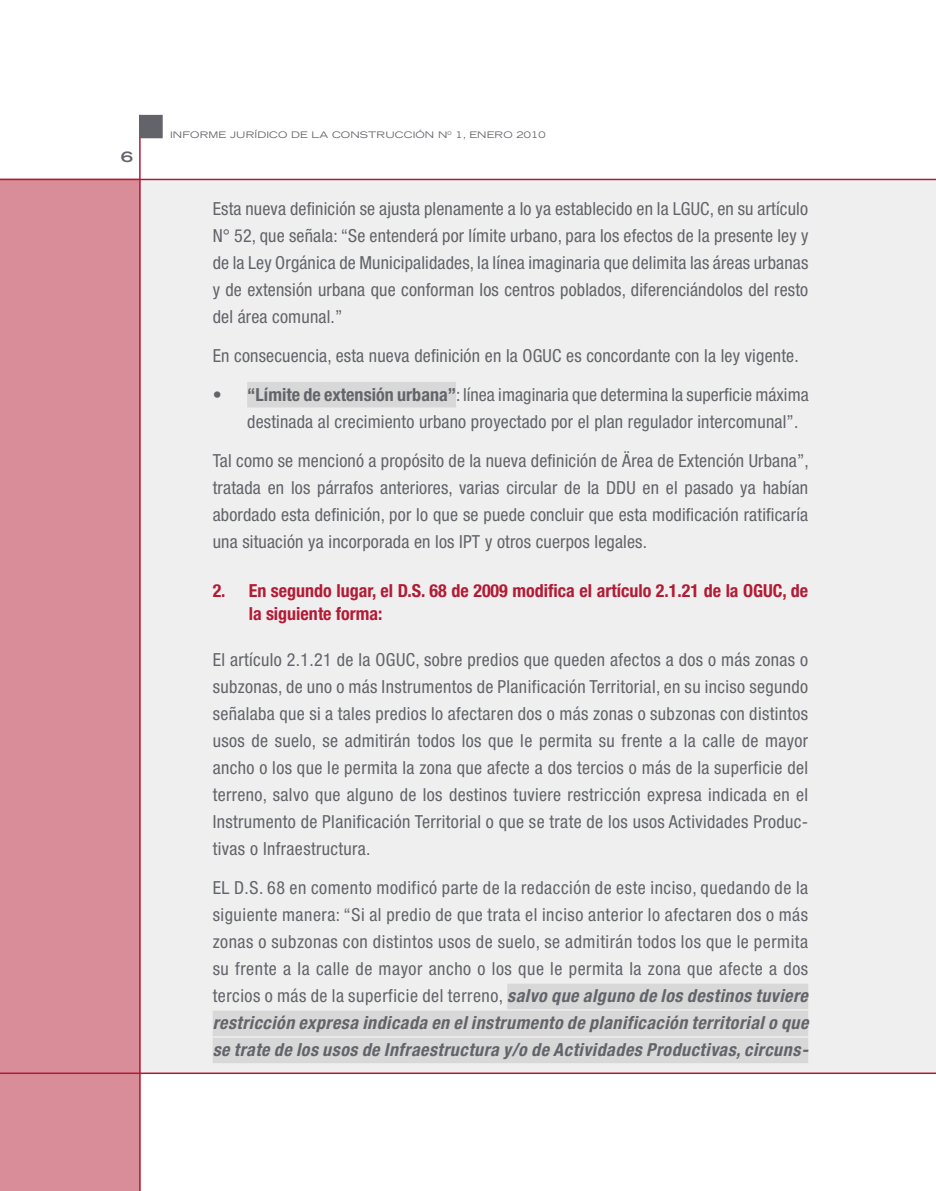
<style>
.page{position:relative;width:936px;height:1191px;background:#fff}
.page>*{position:absolute;margin:0;border:0;box-sizing:border-box;transform-origin:0 0}
.t1{font:condensed 18px/27px "Helvetica Neue";letter-spacing:.01em;color:#626469;text-align:justify}
.t2{font:700 condensed 18px/22.5px "Helvetica Neue";color:#b31b34}
.t3{font:expanded 9px "Trade Gothic LH";letter-spacing:.01em;color:#626469;scale:1.1 1}
.s1{font-weight:700}
.s2{font-weight:700;font-style:italic}
</style>
<div class="page">
<div style="left:6px;top:180px;width:929px;height:892px;background:#efeff0"></div>
<div style="left:0;top:180px;width:139px;height:1011px;background:#d98d99"></div>
<hr style="left:139px;top:115px;width:2px;height:1076px;background:#b31b34">
<hr style="left:0;top:179px;width:935px;height:1px;background:#b31b34">
<hr style="left:0;top:1072px;width:935px;height:2px;background:#b31b34">
<div style="left:140px;top:116px;width:22px;height:21px;background:#626469"></div>
<div style="left:139px;top:115px;width:24px;height:23px;border:2px solid #626469"></div>
<svg style="left:935px;top:179px;width:1px;height:895px"></svg>
<div style="left:247px;top:382px;width:209px;height:25px;background:#d8d8d9"></div>
<div style="left:507px;top:983px;width:301px;height:26px;background:#d8d8d9"></div>
<div style="left:213px;top:1010px;width:595px;height:26px;background:#d8d8d9"></div>
<div style="left:213px;top:1037px;width:595px;height:26px;background:#d8d8d9"></div>
<p class="t3" style="left:170px;top:129px;width:28px">IN FORME</p>
<p class="t3" style="left:230px;top:129px;width:9px">JUR</p>
<p class="t3" style="left:254px;top:129px;width:18px">ÍDICO</p>
<p class="t3" style="left:291px;top:129px;width:46px">DE LA CONSTRUCCI</p>
<p class="t3" style="left:415px;top:129px;width:120px">ÓN N<sup>0</sup> 1, ENERO 2010</p>
<p class="t1" style="left:213px;top:195px;width:597px">Esta nueva definición se ajusta plenamente a lo ya establecido en la LGUC, en su artículo N° 52, que señala: “Se entenderá por límite urbano, para los efectos de la presente ley y de la Ley Orgánica de Municipalidades, la línea imaginaria que delimita las áreas urbanas y de extensión urbana que conforman los centros poblados, diferenciándolos del resto del área comunal.”</p>
<p class="t1" style="left:213px;top:342px;width:587px">En consecuencia, esta nueva definición en la OGUC es concordante con la ley vigente.</p>
<p class="t1" style="left:247px;top:381px;width:563px;text-indent:-34px">• <span class="s1">“Límite de extensión urbana’’</span>: línea imaginaria que determina la superficie máxima destinada al crecimiento urbano proyectado por el plan regulador intercomunal”.</p>
<p class="t1" style="left:213px;top:447px;width:597px">Tal como se mencionó a propósito de la nueva definición de Ärea de Extención Urbana”, tratada en los párrafos anteriores, varias circular de la DDU en el pasado ya habían abordado esta definición, por lo que se puede concluir que esta modificación ratificaría una situación ya incorporada en los IPT y otros cuerpos legales.</p>
<p class="t2" style="left:249px;top:579px;width:561px;text-indent:-36px">2. En segundo lugar, el D.S. 68 de 2009 modifica el artículo 2.1.21 de la OGUC, de la siguiente forma:</p>
<p class="t1" style="left:213px;top:646px;width:597px">El artículo 2.1.21 de la OGUC, sobre predios que queden afectos a dos o más zonas o subzonas, de uno o más Instrumentos de Planificación Territorial, en su inciso segundo señalaba que si a tales predios lo afectaren dos o más zonas o subzonas con distintos usos de suelo, se admitirán todos los que le permita su frente a la calle de mayor ancho o los que le permita la zona que afecte a dos tercios o más de la superficie del terreno, salvo que alguno de los destinos tuviere restricción expresa indicada en el Instrumento de Planificación Territorial o que se trate de los usos Actividades Produc&shy;tivas o Infraestructura.</p>
<p class="t1" style="left:213px;top:874px;width:597px">EL D.S. 68 en comento modificó parte de la redacción de este inciso, quedando de la siguiente manera: “Si al predio de que trata el inciso anterior lo afectaren dos o más zonas o subzonas con distintos usos de suelo, se admitirán todos los que le permita su frente a la calle de mayor ancho o los que le permita la zona que afecte a dos tercios o más de la superficie del terreno, <span class="s2">salvo que alguno de los destinos tuviere restricción expresa indicada en el instrumento de planificación territorial o que se trate de los usos de Infraestructura y/o de Actividades Productivas, circuns-</span></p>
</div>
